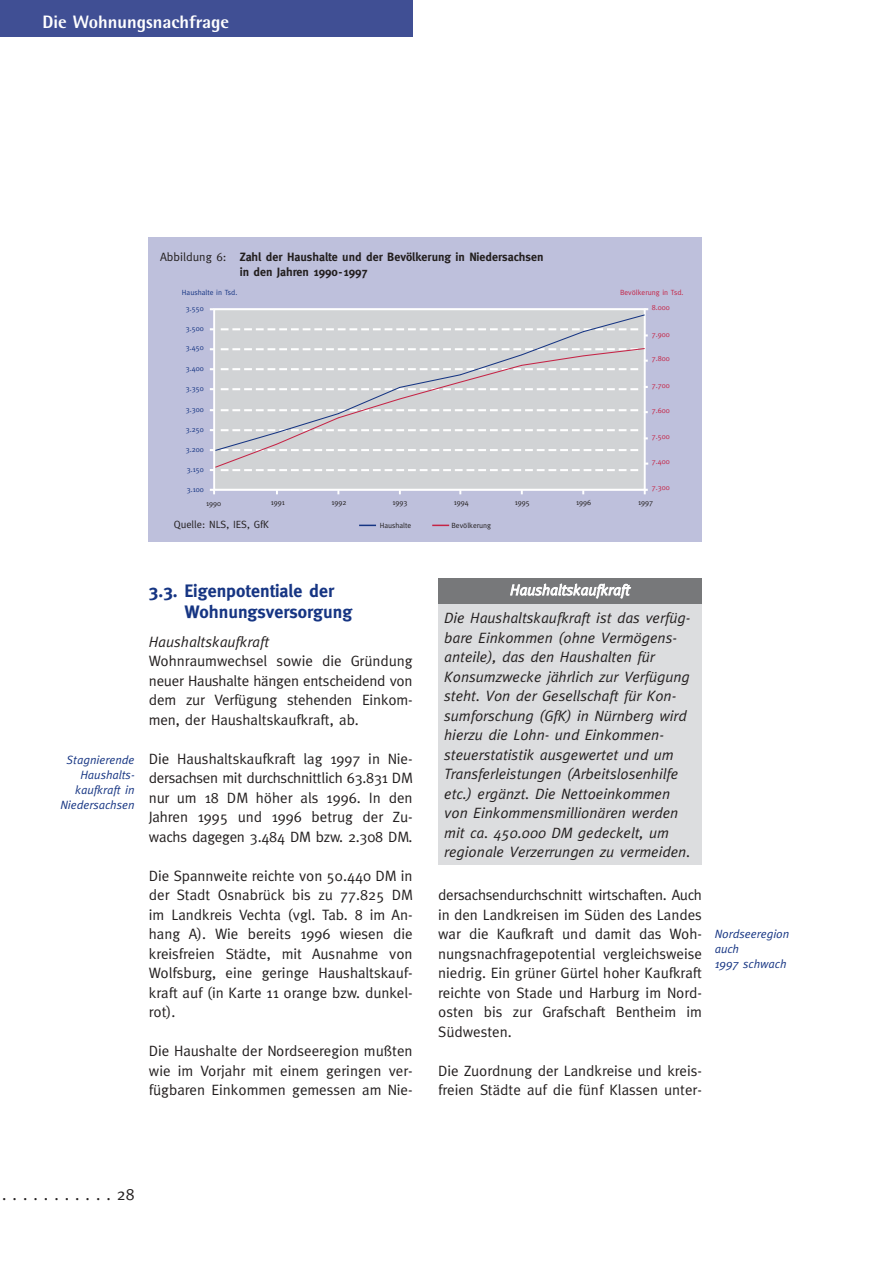
<style>
.page{position:relative;width:893px;height:1262px;background:#fff}
.page>*{position:absolute;margin:0;border:0;box-sizing:border-box;transform-origin:0 0}
.t1{font:700 18px/21px "Meta";color:#163583}
.t2{font:800 18px "AT Rotis Semi Sans";color:#fff}
.t3{font:16.5px "Meta";color:#231f1f}
.t4{font:15px/19.5px "Meta";color:#231f1f;text-align:justify}
.t5{font:italic 15px/19.5px "Meta";color:#231f1f}
.t6{font:italic 15px "Meta";color:#fff}
.t7{font:italic 12px/15px "Meta";color:#163583;text-align:right}
.t8{font:700 12px/14.4px "Meta";color:#231f1f}
.t9{font:12px "Meta";color:#231f1f}
.t10{font:10.5px "Meta";color:#231f1f}
.t11{font:7.5px "Meta";color:#163583}
.t12{font:7.5px "Meta";color:#c52446}
.t13{font:7.5px "Meta";color:#231f1f}
</style>
<div class="page">
<div style="left:0;top:0;width:412px;height:36px;background:#404f94"></div>
<div style="left:438px;top:603px;width:264px;height:261px;background:#dcdddf"></div>
<div style="left:438px;top:578px;width:264px;height:25px;background:#77787a"></div>
<div style="left:149px;top:237px;width:553px;height:304px;background:#bec0dc"></div>
<div style="left:213px;top:308px;width:432px;height:183px;background:#d1d3d5;border:2px solid #fff"></div>
<svg style="left:210px;top:489px;width:5px;height:5px"></svg>
<svg style="left:643px;top:489px;width:4px;height:5px"></svg>
<svg style="left:221px;top:462px;width:427px;height:9px"></svg>
<svg style="left:214px;top:452px;width:431px;height:16px"></svg>
<svg style="left:214px;top:314px;width:431px;height:138px"></svg>
<svg style="left:359px;top:524px;width:17px;height:2px"></svg>
<svg style="left:432px;top:524px;width:17px;height:2px"></svg>
<p class="t2" style="left:43px;top:16px;width:188px">Die Wohnungsnachfrage</p>
<p class="t9" style="left:160px;top:252px;width:68px">Abbildung 6:</p>
<p class="t8" style="left:240px;top:251px;width:305px">Zahl der Haushalte und der Bevölkerung in Niedersachsen in den Jahren 1990-1997</p>
<p class="t11" style="left:182px;top:289px;width:57px">Haushalte in Tsd.</p>
<p class="t12" style="left:620px;top:289px;width:65px">Bevölkerung in Tsd.</p>
<p class="t11" style="left:186px;top:305px;width:20px">3.550</p>
<p class="t12" style="left:651px;top:305px;width:20px">8.000</p>
<p class="t12" style="left:651px;top:331px;width:20px">7.900</p>
<p class="t12" style="left:651px;top:356px;width:20px">7.800</p>
<p class="t12" style="left:651px;top:383px;width:20px">7.700</p>
<p class="t12" style="left:651px;top:407px;width:20px">7.600</p>
<p class="t12" style="left:651px;top:433px;width:20px">7.500</p>
<p class="t12" style="left:651px;top:459px;width:20px">7.400</p>
<p class="t12" style="left:651px;top:485px;width:20px">7.300</p>
<p class="t11" style="left:186px;top:325px;width:20px">3.500</p>
<p class="t11" style="left:186px;top:345px;width:20px">3.450</p>
<p class="t11" style="left:186px;top:365px;width:20px">3.400</p>
<p class="t11" style="left:186px;top:386px;width:20px">3.350</p>
<p class="t11" style="left:186px;top:407px;width:20px">3.300</p>
<p class="t11" style="left:186px;top:426px;width:20px">3.250</p>
<p class="t11" style="left:186px;top:446px;width:20px">3.200</p>
<p class="t11" style="left:187px;top:467px;width:19px">3.150</p>
<p class="t11" style="left:187px;top:487px;width:19px">3.100</p>
<p class="t13" style="left:206px;top:500px;width:17px">1990</p>
<p class="t13" style="left:271px;top:499px;width:16px">1991</p>
<p class="t13" style="left:331px;top:499px;width:17px">1992</p>
<p class="t13" style="left:392px;top:499px;width:17px">1993</p>
<p class="t13" style="left:454px;top:499px;width:17px">1994</p>
<p class="t13" style="left:514px;top:499px;width:17px">1995</p>
<p class="t13" style="left:576px;top:499px;width:17px">1996</p>
<p class="t13" style="left:638px;top:499px;width:17px">1997</p>
<p class="t10" style="left:174px;top:521px;width:97px">Quelle: NLS, IES, GfK</p>
<p class="t13" style="left:379px;top:522px;width:33px">Haushalte</p>
<p class="t13" style="left:451px;top:522px;width:41px">Bevölkerung</p>
<p class="t7" style="left:60px;top:753px;width:76px">Stagnierende<br>Haushalts&shy;kaufkraft in<br>Niedersachsen</p>
<p class="t1" style="left:184px;top:581px;width:170px;text-indent:-35px">3.3. Eigenpotentiale der<br>Wohnungsversorgung</p>
<p class="t5" style="left:149px;top:633px;width:122px">Haushaltskaufkraft</p>
<p class="t4" style="left:149px;top:652px;width:265px">Wohnraumwechsel sowie die Gründung neuer Haushalte hängen entscheidend von dem zur Verfügung stehenden Einkom&shy;men, der Haushaltskaufkraft, ab.</p>
<p class="t4" style="left:149px;top:750px;width:265px">Die Haushaltskaufkraft lag 1997 in Nie&shy;dersachsen mit durchschnittlich 63.831 DM nur um 18 DM höher als 1996. In den Jahren 1995 und 1996 betrug der Zu&shy;wachs dagegen 3.484 DM bzw. 2.308 DM.</p>
<p class="t4" style="left:149px;top:867px;width:265px">Die Spannweite reichte von 50.440 DM in der Stadt Osnabrück bis zu 77.825 DM im Landkreis Vechta (vgl. Tab. 8 im An&shy;hang A). Wie bereits 1996 wiesen die kreisfreien Städte, mit Ausnahme von Wolfsburg, eine geringe Haushaltskauf&shy;kraft auf (in Karte 11 orange bzw. dunkel&shy;rot).</p>
<p class="t4" style="left:149px;top:1042px;width:265px">Die Haushalte der Nordseeregion mußten wie im Vorjahr mit einem geringen ver&shy;fügbaren Einkommen gemessen am Nie-</p>
<p class="t6" style="left:510px;top:584px;width:121px">Haushaltskaufkraft</p>
<p class="t5" style="left:444px;top:610px;width:248px">Die Haushaltskaufkraft ist das verfüg&shy;bare Einkommen (ohne Vermögens&shy;anteile), das den Haushalten für Konsumzwecke jährlich zur Verfügung steht. Von der Gesellschaft für Kon&shy;sumforschung (GfK) in Nürnberg wird hierzu die Lohn- und Einkommen&shy;steuerstatistik ausgewertet und um Transferleistungen (Arbeitslosenhilfe etc.) ergänzt. Die Nettoeinkommen von Einkommensmillionären werden mit ca. 450.000 DM gedeckelt, um regionale Verzerrungen zu vermeiden.</p>
<p class="t4" style="left:438px;top:886px;width:265px">dersachsendurchschnitt wirtschaften. Auch in den Landkreisen im Süden des Landes war die Kaufkraft und damit das Woh&shy;nungsnachfragepotential vergleichsweise niedrig. Ein grüner Gürtel hoher Kaufkraft reichte von Stade und Harburg im Nord&shy;osten bis zur Grafschaft Bentheim im Südwesten.</p>
<p class="t4" style="left:438px;top:1062px;width:265px">Die Zuordnung der Landkreise und kreis&shy;freien Städte auf die fünf Klassen unter-</p>
<p class="t7" style="left:714px;top:927px;width:76px;text-align:left">Nordseeregion auch<br>1997 schwach</p>
<p class="t3" style="left:2px;top:1188px;width:134px">. . . . . . . . . . . 28</p>
</div>
